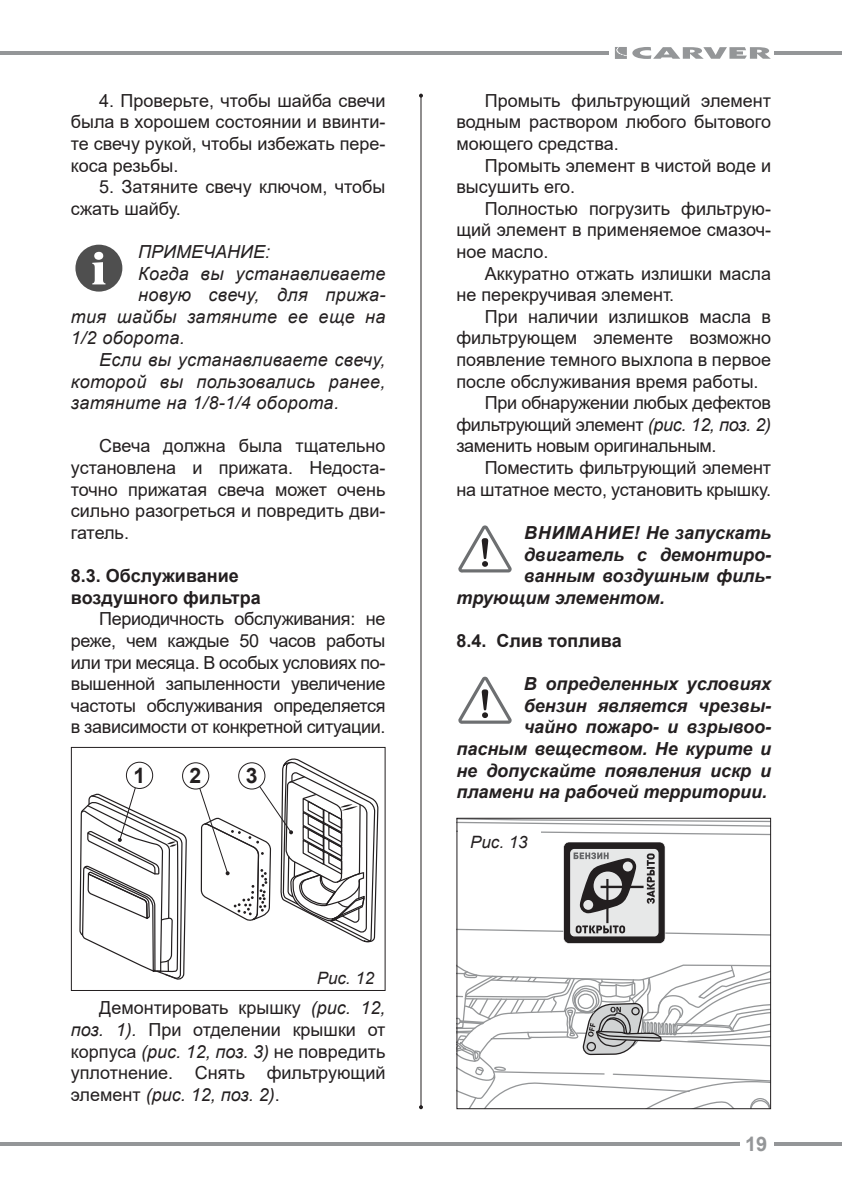
<style>
.page{position:relative;width:842px;height:1191px;background:#fff}
.page>*{position:absolute;margin:0;border:0;box-sizing:border-box;transform-origin:0 0}
.t1{font:700 21.2px "Arial";color:#231f20}
.t2{font:700 20px "Arial";color:#949698}
.t3{font:18px/21.6px "Arial";color:#231f20;text-align:justify}
.t4{font:italic 700 18px/21.6px "Arial";color:#231f20;text-align:right}
.t5{font:italic 18px "Arial";letter-spacing:.02em;color:#231f20}
.t6{font:18px "Arial";letter-spacing:-.02em;color:#231f20}
.t7{font:700 18px/21.6px "Arial";color:#231f20}
.t8{font:italic 18px "Arial";color:#231f20}
.t9{font:italic 17px "Arial";color:#231f20}
.s1{font-style:italic}
</style>
<div class="page">
<hr style="left:0;top:1142px;width:740px;height:3px;background:#949698">
<hr style="left:0;top:51px;width:608px;height:4px;background:#949698">
<svg style="left:774px;top:1142px;width:68px;height:3px"></svg>
<hr style="left:774px;top:51px;width:68px;height:4px;background:#949698">
<svg style="left:615px;top:47px;width:156px;height:12px"></svg>
<div style="left:75px;top:245px;width:47px;height:46px;background:#4f4f4f;border-radius:50%"></div>
<svg style="left:92px;top:252px;width:13px;height:32px"></svg>
<svg style="left:458px;top:525px;width:54px;height:47px"></svg>
<svg style="left:458px;top:676px;width:54px;height:47px"></svg>
<hr style="left:420px;top:96px;width:1px;height:1011px;background:#231f20">
<svg style="left:419px;top:94px;width:4px;height:4px"></svg>
<svg style="left:419px;top:1105px;width:4px;height:4px"></svg>
<div style="left:71px;top:747px;width:315px;height:244px;border:1px solid #231f20"></div>
<svg style="left:79px;top:761px;width:108px;height:218px"></svg>
<svg style="left:194px;top:758px;width:184px;height:185px"></svg>
<div style="left:126px;top:762px;width:27px;height:26px;background:#fff;border-radius:50%"></div>
<div style="left:126px;top:762px;width:27px;height:27px;border:1px solid #231f20;border-radius:50%"></div>
<div style="left:183px;top:763px;width:26px;height:26px;background:#fff;border-radius:50%"></div>
<div style="left:182px;top:762px;width:27px;height:27px;border:1px solid #231f20;border-radius:50%"></div>
<div style="left:239px;top:763px;width:26px;height:26px;background:#fff;border-radius:50%"></div>
<div style="left:238px;top:762px;width:27px;height:27px;border:1px solid #231f20;border-radius:50%"></div>
<svg style="left:457px;top:818px;width:314px;height:290px"></svg>
<p class="t3" style="left:71px;top:89px;width:316px;text-indent:28px">4. Проверьте, чтобы шайба свечи была в хорошем состоянии и ввинти&shy;те свечу рукой, чтобы избежать пере&shy;коса резьбы.</p>
<p class="t3" style="left:71px;top:176px;width:316px;text-indent:28px">5. Затяните свечу ключом, чтобы сжать шайбу.</p>
<p class="t8" style="left:138px;top:240px;width:133px">ПРИМЕЧАНИЕ:</p>
<p class="t5" style="left:138px;top:262px;width:249px">Когда вы устанавливаете</p>
<p class="t5" style="left:138px;top:283px;width:249px">новую свечу, для прижа-</p>
<p class="t5" style="left:71px;top:305px;width:316px">тия шайбы затяните ее еще на</p>
<p class="t5" style="left:71px;top:326px;width:115px">1/2 оборота.</p>
<p class="t5" style="left:99px;top:348px;width:288px">Если вы устанавливаете свечу,</p>
<p class="t5" style="left:71px;top:370px;width:316px">которой вы пользовались ранее,</p>
<p class="t5" style="left:71px;top:391px;width:270px">затяните на 1/8-1/4 оборота.</p>
<p class="t3" style="left:71px;top:435px;width:316px;text-indent:28px">Свеча должна была тщательно установлена и прижата. Недоста&shy;точно прижатая свеча может очень сильно разогреться и повредить дви&shy;гатель.</p>
<p class="t7" style="left:71px;top:565px;width:191px">8.3. Обслуживание воздушного фильтра</p>
<p class="t3" style="left:71px;top:608px;width:316px;text-indent:28px">Периодичность обслуживания: не реже, чем каждые 50 часов работы или три месяца. В особых условиях по&shy;вышенной запыленности увеличение частоты обслуживания определяется в зависимости от конкретной ситуации.</p>
<p class="t1" style="left:134px;top:760px;width:13px">1</p>
<p class="t1" style="left:190px;top:760px;width:13px">2</p>
<p class="t1" style="left:246px;top:760px;width:13px">3</p>
<p class="t9" style="left:317px;top:966px;width:59px">Рис. 12</p>
<p class="t3" style="left:71px;top:997px;width:316px;text-indent:28px">Демонтировать крышку <span class="s1">(рис. 12, поз. 1).</span> При отделении крышки от корпуса <span class="s1">(рис. 12, поз. 3)</span> не повредить уплотнение. Снять фильтрующий элемент <span class="s1">(рис. 12, поз. 2)</span>.</p>
<p class="t3" style="left:456px;top:89px;width:316px;text-indent:28px">Промыть фильтрующий элемент водным раствором любого бытового моющего средства.</p>
<p class="t3" style="left:456px;top:154px;width:316px;text-indent:28px">Промыть элемент в чистой воде и высушить его.</p>
<p class="t3" style="left:456px;top:197px;width:316px;text-indent:28px">Полностью погрузить фильтрую&shy;щий элемент в применяемое смазоч&shy;ное масло.</p>
<p class="t3" style="left:456px;top:262px;width:316px;text-indent:28px">Аккуратно отжать излишки масла не перекручивая элемент.</p>
<p class="t3" style="left:485px;top:305px;width:288px">При наличии излишков масла в</p>
<p class="t3" style="left:456px;top:327px;width:316px">фильтрующем элементе возможно</p>
<p class="t3" style="left:456px;top:349px;width:316px">появление темного выхлопа в первое</p>
<p class="t3" style="left:456px;top:370px;width:304px">после обслуживания время работы.</p>
<p class="t6" style="left:485px;top:390px;width:288px">При обнаружении любых дефектов</p>
<p class="t6" style="left:456px;top:412px;width:316px">фильтрующий элемент <span class="s1">(рис. 12, поз. 2)</span></p>
<p class="t6" style="left:456px;top:434px;width:262px">заменить новым оригинальным.</p>
<p class="t3" style="left:485px;top:457px;width:288px">Поместить фильтрующий элемент</p>
<p class="t3" style="left:456px;top:478px;width:316px">на штатное место, установить крышку.</p>
<p class="t4" style="left:524px;top:522px;width:248px">ВНИМАНИЕ! Не запускать</p>
<p class="t4" style="left:524px;top:544px;width:249px">двигатель с демонтиро-</p>
<p class="t4" style="left:524px;top:565px;width:249px">ванным воздушным филь-</p>
<p class="t4" style="left:456px;top:587px;width:210px">трующим элементом.</p>
<p class="t7" style="left:456px;top:630px;width:167px">8.4. Слив топлива</p>
<p class="t4" style="left:456px;top:673px;width:316px">В определенных условиях бензин является чрезвы-<br>чайно пожаро- и взрывоо&shy;пасным веществом. Не курите и не допускайте появления искр и пламени на рабочей территории.</p>
<p class="t9" style="left:470px;top:830px;width:59px">Рис. 13</p>
<p class="t2" style="left:745px;top:1129px;width:24px">19</p>
</div>
